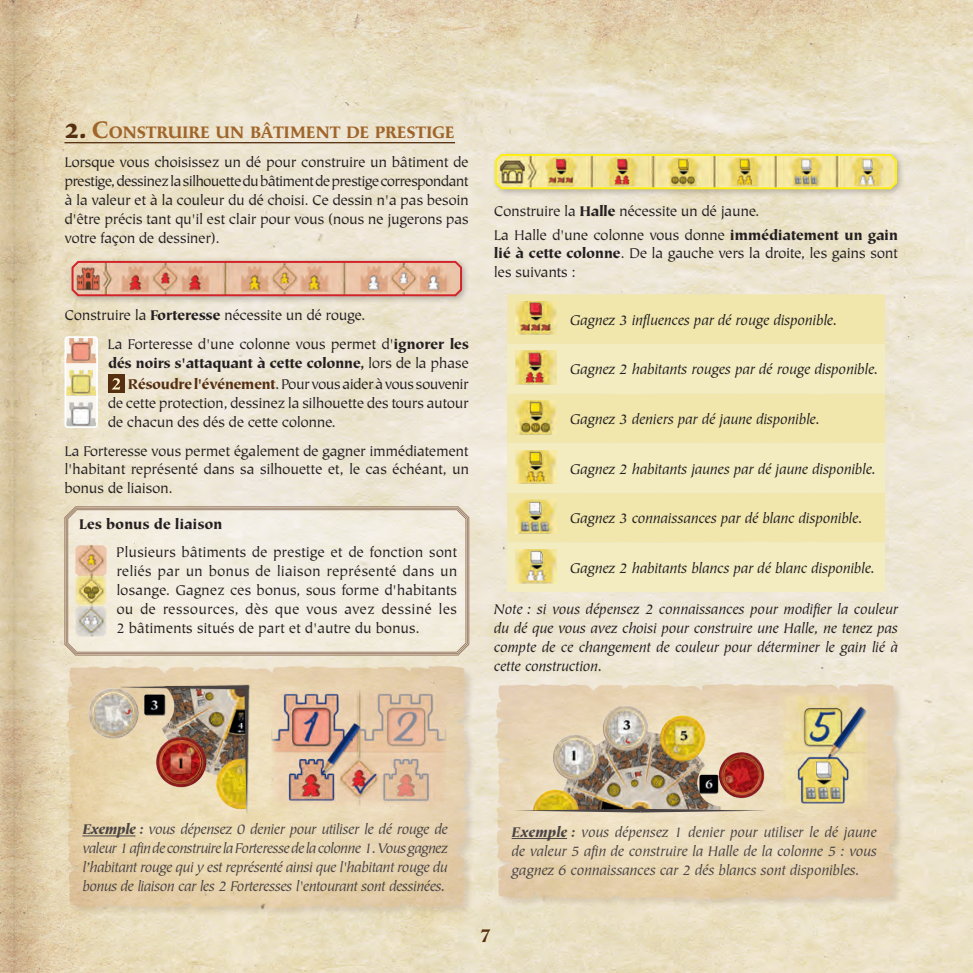
<style>
.page{position:relative;width:973px;height:973px;background:#fff}
.page>*{position:absolute;margin:0;border:0;box-sizing:border-box;transform-origin:0 0}
.t1{font:900 21px "Tiepolo";color:#552f10}
.SOUS_TITRE_NEWS{font:700 17.15px "Apolline";letter-spacing:-.02em;color:#a0652a}
.texte{font:15.75px/18.9px "Tiepolo";letter-spacing:-.03em;color:#231f20;text-align:justify}
.texte-2{font:italic 15.75px/18.9px "Tiepolo";letter-spacing:-.015em;color:#231f20;text-align:justify}
.texte-3{font:italic 15.75px/18.9px "Tiepolo";letter-spacing:-.03em;color:#4a4444;text-align:justify}
.texte-4{font:900 15.75px "Tiepolo";letter-spacing:-.015em;color:#231f20}
.s1{font-size:29.75px;color:#552f10}
.s2{font-size:24.5px}
.s3{font-weight:900}
.s4{font-weight:900;color:#552f10}
</style>
<div class="page">
<img style="left:0;top:0;width:972px;height:972px">
<hr style="left:64px;top:142px;width:391px;height:1px;background:#552f10">
<div style="left:68px;top:257px;width:402px;height:47px;background:#4a4444;opacity:.34"></div>
<img style="left:71px;top:259px;width:392px;height:38px">
<img style="left:67px;top:339px;width:28px;height:86px">
<div style="left:64px;top:336px;width:34px;height:92px;border:2px solid #fff;border-radius:2px"></div>
<div style="left:108px;top:374px;width:17px;height:19px;background:#552f10"></div>
<svg style="left:112px;top:378px;width:8px;height:11px"></svg>
<svg style="left:64px;top:506px;width:405px;height:149px"></svg>
<svg style="left:66px;top:507px;width:402px;height:147px;background:#b7a28d"></svg>
<svg style="left:67px;top:508px;width:399px;height:144px;background:#eee8d9"></svg>
<div style="left:66px;top:666px;width:410px;height:251px;background:#552f10;opacity:.51"></div>
<img style="left:66px;top:665px;width:401px;height:242px">
<hr style="left:82px;top:835px;width:53px;height:1px;background:#4a4444">
<img style="left:85px;top:686px;width:35px;height:125px">
<div style="left:120px;top:684px;width:129px;height:130px;background:#edddb9"></div>
<img style="left:121px;top:685px;width:127px;height:127px">
<img style="left:264px;top:680px;width:190px;height:135px">
<div style="left:491px;top:150px;width:413px;height:47px;background:#4a4444;opacity:.34"></div>
<img style="left:494px;top:152px;width:403px;height:38px">
<div style="left:507px;top:294px;width:377px;height:50px;background:#f1e7ad"></div>
<svg style="left:507px;top:344px;width:377px;height:248px;background:#f2e9b8"></svg>
<img style="left:515px;top:301px;width:41px;height:33px">
<img style="left:515px;top:351px;width:41px;height:33px">
<img style="left:515px;top:400px;width:41px;height:34px">
<img style="left:515px;top:450px;width:41px;height:34px">
<img style="left:515px;top:499px;width:41px;height:34px">
<img style="left:515px;top:549px;width:41px;height:34px">
<div style="left:495px;top:683px;width:410px;height:225px;background:#552f10;opacity:.51"></div>
<img style="left:495px;top:683px;width:401px;height:215px">
<hr style="left:511px;top:838px;width:56px;height:1px;background:#4a4444">
<img style="left:527px;top:700px;width:237px;height:108px">
<svg style="left:514px;top:808px;width:252px;height:4px"></svg>
<img style="left:772px;top:683px;width:104px;height:135px">
<p class="SOUS_TITRE_NEWS" style="left:64px;top:122px;width:391px"><span class="s1">2.</span> <span class="s2">C</span>ONSTRUIRE UN BÂTIMENT DE PRESTIGE</p>
<p class="texte" style="left:64px;top:153px;width:406px">Lorsque vous choisissez un dé pour construire un bâtiment de prestige, dessinez la silhouette du bâtiment de prestige correspondant à la valeur et à la couleur du dé choisi. Ce dessin n'a pas besoin d'être précis tant qu'il est clair pour vous (nous ne jugerons pas votre façon de dessiner).</p>
<p class="texte" style="left:64px;top:306px;width:302px">Construire la <span class="s3">Forteresse</span> nécessite un dé rouge.</p>
<p class="texte" style="left:107px;top:335px;width:363px">La Forteresse d'une colonne vous permet d'<span class="s3">ignorer les dés noirs s'attaquant à cette colonne,</span> lors de la phase</p>
<p class="texte" style="left:108px;top:375px;width:362px;text-indent:20px"><span class="s4">Résoudre l'événement</span>. Pour vous aider à vous souvenir de cette protection, dessinez la silhouette des tours autour de chacun des dés de cette colonne.</p>
<p class="texte" style="left:64px;top:441px;width:406px">La Forteresse vous permet également de gagner immédiatement l'habitant représenté dans sa silhouette et, le cas échéant, un bonus de liaison.</p>
<p class="texte-4" style="left:79px;top:514px;width:145px">Les bonus de liaison</p>
<p class="texte" style="left:116px;top:543px;width:342px">Plusieurs bâtiments de prestige et de fonction sont reliés par un bonus de liaison représenté dans un losange. Gagnez ces bonus, sous forme d'habitants ou de ressources, dès que vous avez dessiné les 2 bâtiments situés de part et d'autre du bonus.</p>
<p class="texte" style="left:494px;top:202px;width:267px">Construire la <span class="s3">Halle</span> nécessite un dé jaune.</p>
<p class="texte" style="left:494px;top:226px;width:405px">La Halle d'une colonne vous donne <span class="s3">immédiatement un gain lié à cette colonne</span>. De la gauche vers la droite, les gains sont les suivants :</p>
<p class="texte-2" style="left:569px;top:311px;width:269px">Gagnez 3 influences par dé rouge disponible.</p>
<p class="texte-2" style="left:569px;top:360px;width:310px">Gagnez 2 habitants rouges par dé rouge disponible.</p>
<p class="texte-2" style="left:569px;top:410px;width:251px">Gagnez 3 deniers par dé jaune disponible.</p>
<p class="texte-2" style="left:569px;top:459px;width:307px">Gagnez 2 habitants jaunes par dé jaune disponible.</p>
<p class="texte-2" style="left:569px;top:509px;width:294px">Gagnez 3 connaissances par dé blanc disponible.</p>
<p class="texte-2" style="left:569px;top:559px;width:306px">Gagnez 2 habitants blancs par dé blanc disponible.</p>
<p class="texte-2" style="left:494px;top:600px;width:405px">Note : si vous dépensez 2 connaissances pour modifier la couleur du dé que vous avez choisi pour construire une Halle, ne tenez pas compte de ce changement de couleur pour déterminer le gain lié à cette construction.</p>
<p class="texte-3" style="left:82px;top:820px;width:367px"><span class="s3">Exemple :</span> vous dépensez 0 denier pour utiliser le dé rouge de valeur 1 afin de construire la Forteresse de la colonne 1. Vous gagnez l’habitant rouge qui y est représenté ainsi que l'habitant rouge du bonus de liaison car les 2 Forteresses l'entourant sont dessinées.</p>
<h1 class="t1" style="left:478px;top:923px;width:14px">7</h1>
<p class="texte-3" style="left:511px;top:823px;width:367px"><span class="s3">Exemple :</span> vous dépensez 1 denier pour utiliser le dé jaune de valeur 5 afin de construire la Halle de la colonne 5 : vous gagnez 6 connaissances car 2 dés blancs sont disponibles.</p>
</div>
